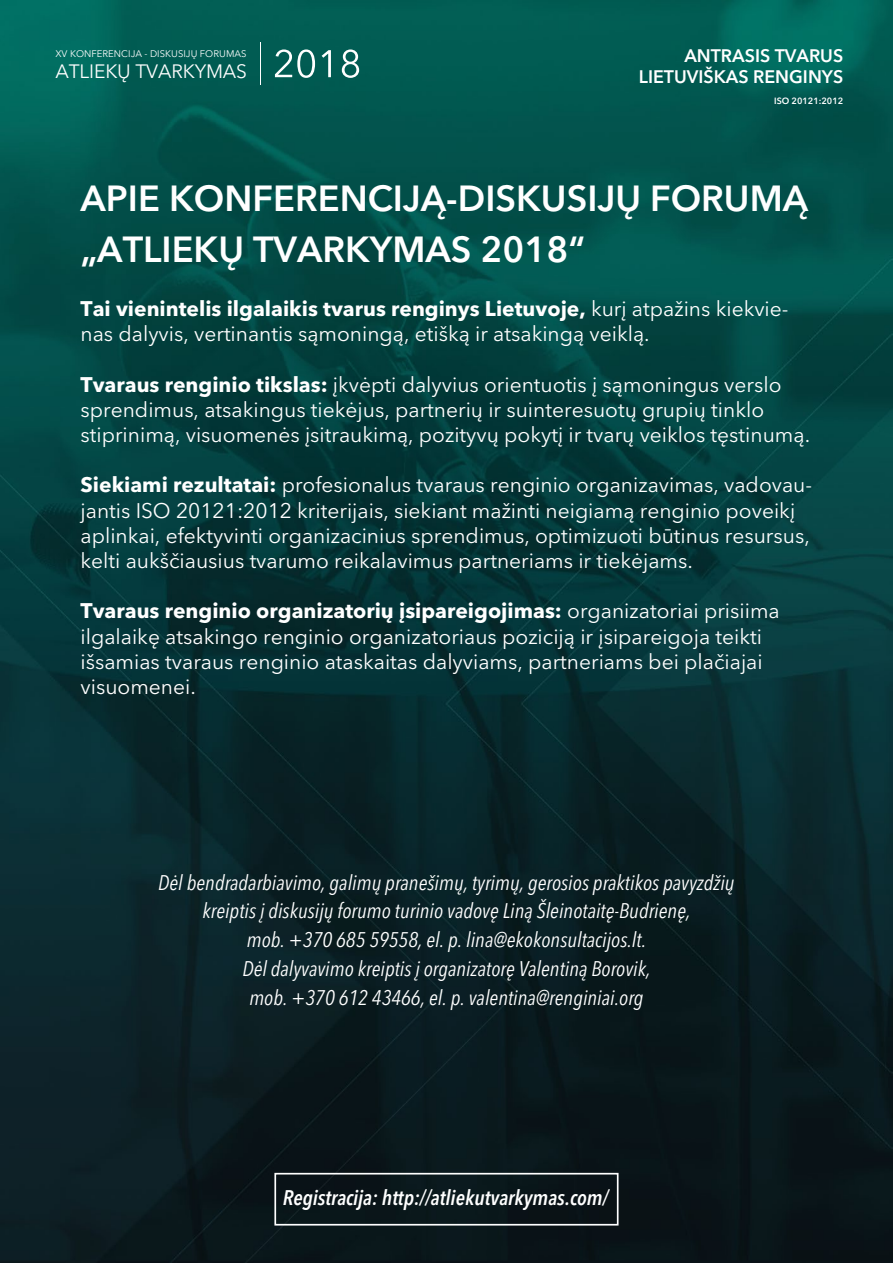
<style>
.page{position:relative;width:893px;height:1263px;background:#fff}
.page>*{position:absolute;margin:0;border:0;box-sizing:border-box;transform-origin:0 0}
.t1{font:600 36px/50.4px "Avenir Next LT Pro";color:#fff}
.t2{font:21px/25.2px "Avenir Next LT Pro";color:#fff}
.t3{font:italic condensed 21px/28.8px "Avenir Next LT Pro";color:#fff;text-align:center}
.t4{font:italic 600 condensed 21px "Avenir Next LT Pro";color:#fff}
.t5{font:19.2px "Avenir Next LT Pro";letter-spacing:-.01em;color:#fff}
.t6{font:600 18px/21.5px "Avenir Next LT Pro";color:#fff;text-align:right}
.t7{font:9.6px "Avenir Next LT Pro";letter-spacing:.005em;color:#fff}
.t8{font:600 9px "Avenir Next LT Pro";color:#fff}
.s1{font-weight:700}
</style>
<div class="page">
<img style="left:0;top:0;width:893px;height:1263px">
<div style="left:274px;top:1173px;width:345px;height:52px;border:2px solid #fff"></div>
<hr style="left:260px;top:43px;width:1px;height:42px;background:#fff">
<svg style="left:275px;top:49px;width:40px;height:29px"></svg>
<svg style="left:322px;top:50px;width:9px;height:27px"></svg>
<svg style="left:342px;top:49px;width:17px;height:29px"></svg>
<p class="t7" style="left:55px;top:48px;width:193px">XV KONFERENCIJA - DISKUSIJŲ FORUMAS</p>
<p class="t5" style="left:56px;top:60px;width:193px">ATLIEKŲ TVARKYMAS</p>
<p class="t6" style="left:639px;top:45px;width:206px">ANTRASIS TVARUS<br>LIETUVIŠKAS RENGINYS</p>
<p class="t8" style="left:774px;top:95px;width:71px">ISO 20121:2012</p>
<h1 class="t1" style="left:81px;top:173px;width:729px">APIE KONFERENCIJĄ-DISKUSIJŲ FORUMĄ „ATLIEKŲ TVARKYMAS 2018“</h1>
<p class="t2" style="left:81px;top:296px;width:710px"><span class="s1">Tai vienintelis ilgalaikis tvarus renginys Lietuvoje,</span> kurį atpažins kiekvie&shy;nas dalyvis, vertinantis sąmoningą, etišką ir atsakingą veiklą.</p>
<p class="t2" style="left:81px;top:372px;width:731px"><span class="s1">Tvaraus renginio tikslas:</span> įkvėpti dalyvius orientuotis į sąmoningus verslo sprendimus, atsakingus tiekėjus, partnerių ir suinteresuotų grupių tinklo stiprinimą, visuomenės įsitraukimą, pozityvų pokytį ir tvarų veiklos tęstinumą.</p>
<p class="t2" style="left:81px;top:472px;width:733px"><span class="s1">Siekiami rezultatai:</span> profesionalus tvaraus renginio organizavimas, vadovau&shy;jantis ISO 20121:2012 kriterijais, siekiant mažinti neigiamą renginio poveikį aplinkai, efektyvinti organizacinius sprendimus, optimizuoti būtinus resursus, kelti aukščiausius tvarumo reikalavimus partneriams ir tiekėjams.</p>
<p class="t2" style="left:81px;top:598px;width:701px"><span class="s1">Tvaraus renginio organizatorių įsipareigojimas:</span> organizatoriai prisiima ilgalaikę atsakingo renginio organizatoriaus poziciją ir įsipareigoja teikti išsamias tvaraus renginio ataskaitas dalyviams, partneriams bei plačiajai visuomenei.</p>
<p class="t3" style="left:158px;top:868px;width:578px">Dėl bendradarbiavimo, galimų pranešimų, tyrimų, gerosios praktikos pavyzdžių kreiptis į diskusijų forumo turinio vadovę Liną Šleinotaitę-Budrienę,<br>mob. +370 685 59558, el. p. lina@ekokonsultacijos.lt.<br>Dėl dalyvavimo kreiptis į organizatorę Valentiną Borovik,<br>mob. +370 612 43466, el. p. valentina@renginiai.org</p>
<p class="t4" style="left:283px;top:1185px;width:327px">Registracija: http://atliekutvarkymas.com/</p>
</div>
